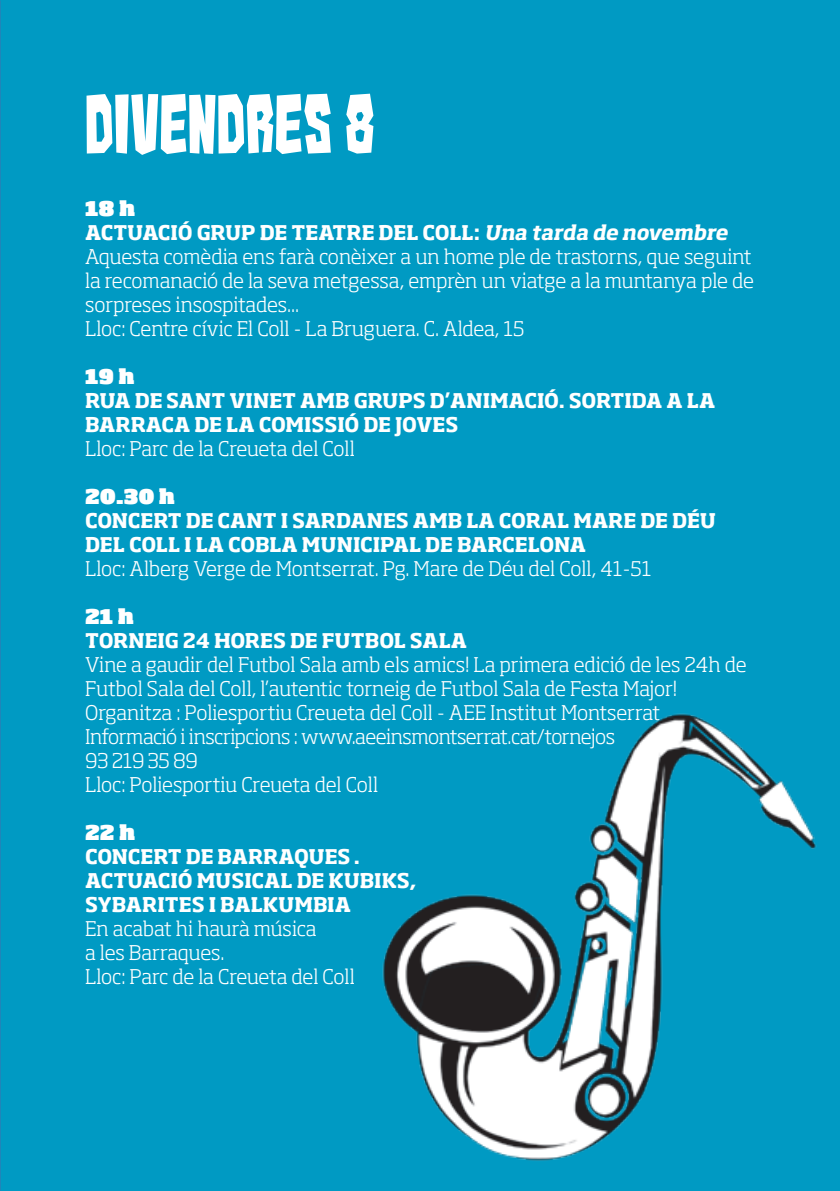
<style>
.page{position:relative;width:840px;height:1191px;background:#fff}
.page>*{position:absolute;margin:0;border:0;box-sizing:border-box;transform-origin:0 0}
.t1{font:72px "Kaiju Monster G";color:#fff}
.t2{font:300 20px/24px "Soho Std";letter-spacing:-.01em;color:#fff}
.t3{font:700 20px/24px "Soho Std";color:#fff}
.t4{font:900 20px "Soho Std";color:#fff}
.s1{font-weight:900}
.s2{font-weight:700}
.s3{font-weight:700;font-style:italic}
</style>
<div class="page">
<div style="left:0;top:0;width:839px;height:1191px;background:#009ac3"></div>
<img style="left:382px;top:713px;width:435px;height:448px">
<h1 class="t1" style="left:85px;top:90px;width:291px">DiVENDRES 8</h1>
<p class="t2" style="left:85px;top:196px;width:670px"><span class="s1">18 h<br></span><span class="s2">ACTUACIÓ GRUP DE TEATRE DEL COLL:</span> <span class="s3">Una tarda de novembre </span>Aquesta comèdia ens farà conèixer a un home ple de trastorns, que seguint la recomanació de la seva metgessa, emprèn un viatge a la muntanya ple de sorpreses insospitades...<br>Lloc: Centre cívic El Coll - La Bruguera. C. Aldea, 15</p>
<p class="t4" style="left:85px;top:363px;width:51px">19 h</p>
<p class="t3" style="left:85px;top:388px;width:631px">RUA DE SANT VINET AMB GRUPS D’ANIMACIÓ. SORTIDA A LA<br>BARRACA DE LA COMISSIÓ DE JOVES</p>
<p class="t2" style="left:85px;top:436px;width:271px">Lloc: Parc de la Creueta del Coll</p>
<p class="t4" style="left:85px;top:483px;width:91px">20.30 h</p>
<p class="t3" style="left:85px;top:508px;width:632px">CONCERT DE CANT I SARDANES AMB LA CORAL MARE DE DÉU<br>DEL COLL I LA COBLA MUNICIPAL DE BARCELONA</p>
<p class="t2" style="left:85px;top:556px;width:567px">Lloc: Alberg Verge de Montserrat. Pg. Mare de Déu del Coll, 41-51</p>
<p class="t4" style="left:85px;top:603px;width:50px">21 h</p>
<p class="t3" style="left:85px;top:628px;width:383px">TORNEIG 24 HORES DE FUTBOL SALA</p>
<p class="t2" style="left:85px;top:652px;width:662px">Vine a gaudir del Futbol Sala amb els amics! La primera edició de les 24h de Futbol Sala del Coll, l’autentic torneig de Futbol Sala de Festa Major!<br>Organitza : Poliesportiu Creueta del Coll - AEE Institut Montserrat Informació i inscripcions : www.aeeinsmontserrat.cat/tornejos<br>93 219 35 89<br>Lloc: Poliesportiu Creueta del Coll</p>
<p class="t4" style="left:85px;top:819px;width:52px">22 h</p>
<p class="t3" style="left:85px;top:844px;width:333px">CONCERT DE BARRAQUES .<br>ACTUACIÓ MUSICAL DE KUBIKS,<br>SYBARITES I BALKUMBIA</p>
<p class="t2" style="left:85px;top:916px;width:271px">En acabat hi haurà música<br>a les Barraques.<br>Lloc: Parc de la Creueta del Coll</p>
</div>
